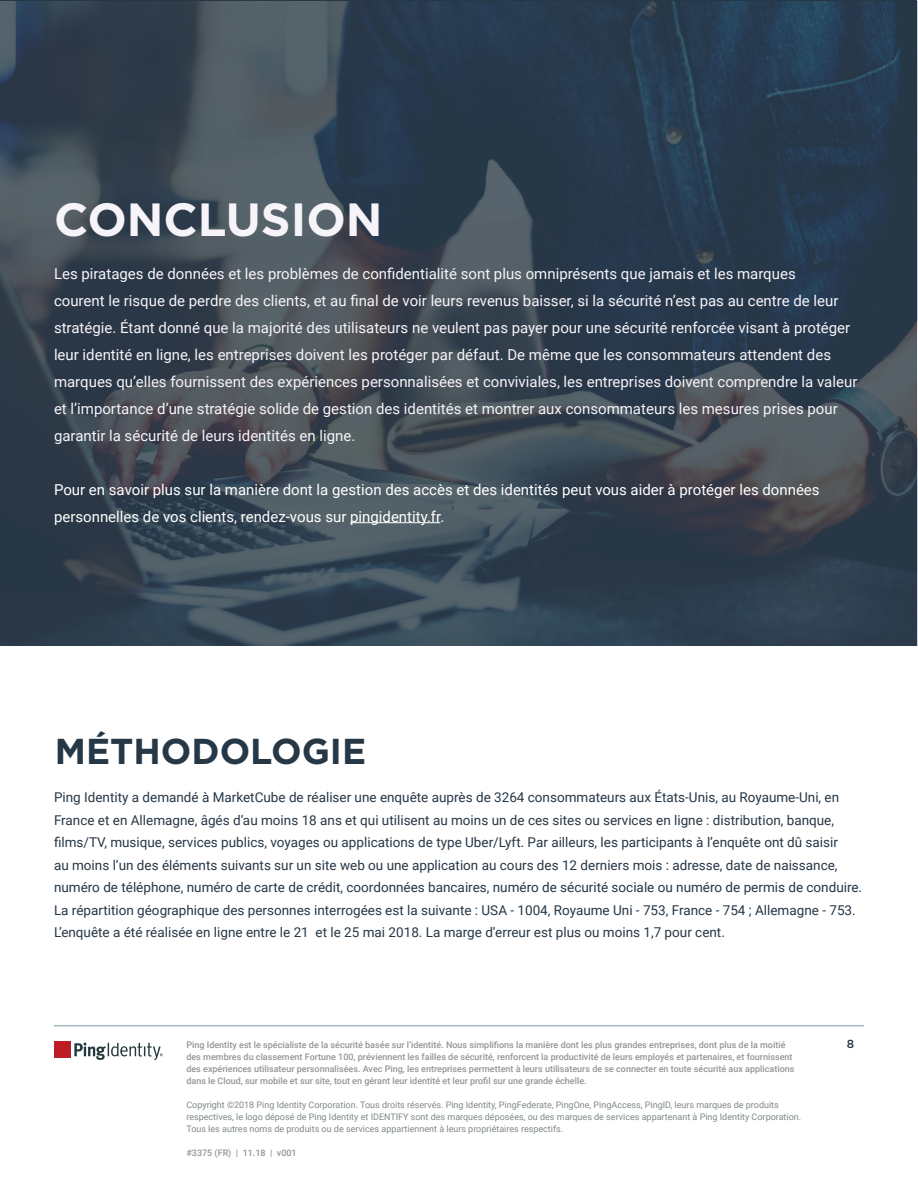
<style>
.page{position:relative;width:918px;height:1188px;background:#fff}
.page>*{position:absolute;margin:0;border:0;box-sizing:border-box;transform-origin:0 0}
.t1{font:700 46.5px "Gotham";color:#f7f4f9}
.t2{font:700 36px "Gotham";color:#263746}
.t3{font:15px/27px "Roboto";color:#f7f4f9}
.t4{font:15px/27px "Roboto";color:#fff}
.Body_Copy{font:13.5px/22.5px "Roboto";color:#263746}
.t5{font:500 11.7px "Gotham";color:#263746}
.t6{font:500 9px/12px "Roboto";color:#939598}
.t7{font:9px/12px "Roboto";color:#80898b}
</style>
<div class="page">
<hr style="left:54px;top:1025px;width:810px;height:1px;background:#a4bac2">
<div style="left:54px;top:1041px;width:17px;height:17px;background:#bc1d25"></div>
<svg style="left:74px;top:1042px;width:89px;height:18px"></svg>
<img style="left:1px;top:1px;width:916px;height:645px">
<hr style="left:350px;top:522px;width:90px;height:1px;background:#fff">
<p class="t1" style="left:54px;top:189px;width:330px">CONCLUSION</p>
<p class="t3" style="left:54px;top:259px;width:805px">Les piratages de données et les problèmes de confidentialité sont plus omniprésents que jamais et les marques<br>courent le risque de perdre des clients, et au final de voir leurs revenus baisser, si la sécurité n’est pas au centre de leur stratégie. Étant donné que la majorité des utilisateurs ne veulent pas payer pour une sécurité renforcée visant à protéger leur identité en ligne, les entreprises doivent les protéger par défaut. De même que les consommateurs attendent des marques qu’elles fournissent des expériences personnalisées et conviviales, les entreprises doivent comprendre la valeur et l’importance d’une stratégie solide de gestion des identités et montrer aux consommateurs les mesures prises pour garantir la sécurité de leurs identités en ligne.</p>
<p class="t4" style="left:54px;top:475px;width:767px">Pour en savoir plus sur la manière dont la gestion des accès et des identités peut vous aider à protéger les données personnelles de vos clients, rendez-vous sur pingidentity.fr.</p>
<p class="t2" style="left:55px;top:727px;width:313px">MÉTHODOLOGIE</p>
<p class="Body_Copy" style="left:54px;top:786px;width:810px">Ping Identity a demandé à MarketCube de réaliser une enquête auprès de 3264 consommateurs aux États-Unis, au Royaume-Uni, en France et en Allemagne, âgés d’au moins 18 ans et qui utilisent au moins un de ces sites ou services en ligne : distribution, banque, films/TV, musique, services publics, voyages ou applications de type Uber/Lyft. Par ailleurs, les participants à l’enquête ont dû saisir<br>au moins l’un des éléments suivants sur un site web ou une application au cours des 12 derniers mois : adresse, date de naissance, numéro de téléphone, numéro de carte de crédit, coordonnées bancaires, numéro de sécurité sociale ou numéro de permis de conduire.<br>La répartition géographique des personnes interrogées est la suivante : USA - 1004, Royaume Uni - 753, France - 754 ; Allemagne - 753.<br>L’enquête a été réalisée en ligne entre le 21 et le 25 mai 2018. La marge d’erreur est plus ou moins 1,7 pour cent.</p>
<p class="t6" style="left:186px;top:1038px;width:610px">Ping Identity est le spécialiste de la sécurité basée sur l’identité. Nous simplifions la manière dont les plus grandes entreprises, dont plus de la moitié des membres du classement Fortune 100, préviennent les failles de sécurité, renforcent la productivité de leurs employés et partenaires, et fournissent des expériences utilisateur personnalisées. Avec Ping, les entreprises permettent à leurs utilisateurs de se connecter en toute sécurité aux applications dans le Cloud, sur mobile et sur site, tout en gérant leur identité et leur profil sur une grande échelle.</p>
<p class="t7" style="left:186px;top:1098px;width:616px">Copyright ©2018 Ping Identity Corporation. Tous droits réservés. Ping Identity, PingFederate, PingOne, PingAccess, PingID, leurs marques de produits respectives, le logo déposé de Ping Identity et IDENTIFY sont des marques déposées, ou des marques de services appartenant à Ping Identity Corporation.<br>Tous les autres noms de produits ou de services appartiennent à leurs propriétaires respectifs.</p>
<p class="t6" style="left:186px;top:1146px;width:112px">#3375 (FR) | 11.18 | v001</p>
<p class="t5" style="left:847px;top:1036px;width:9px">8</p>
</div>
